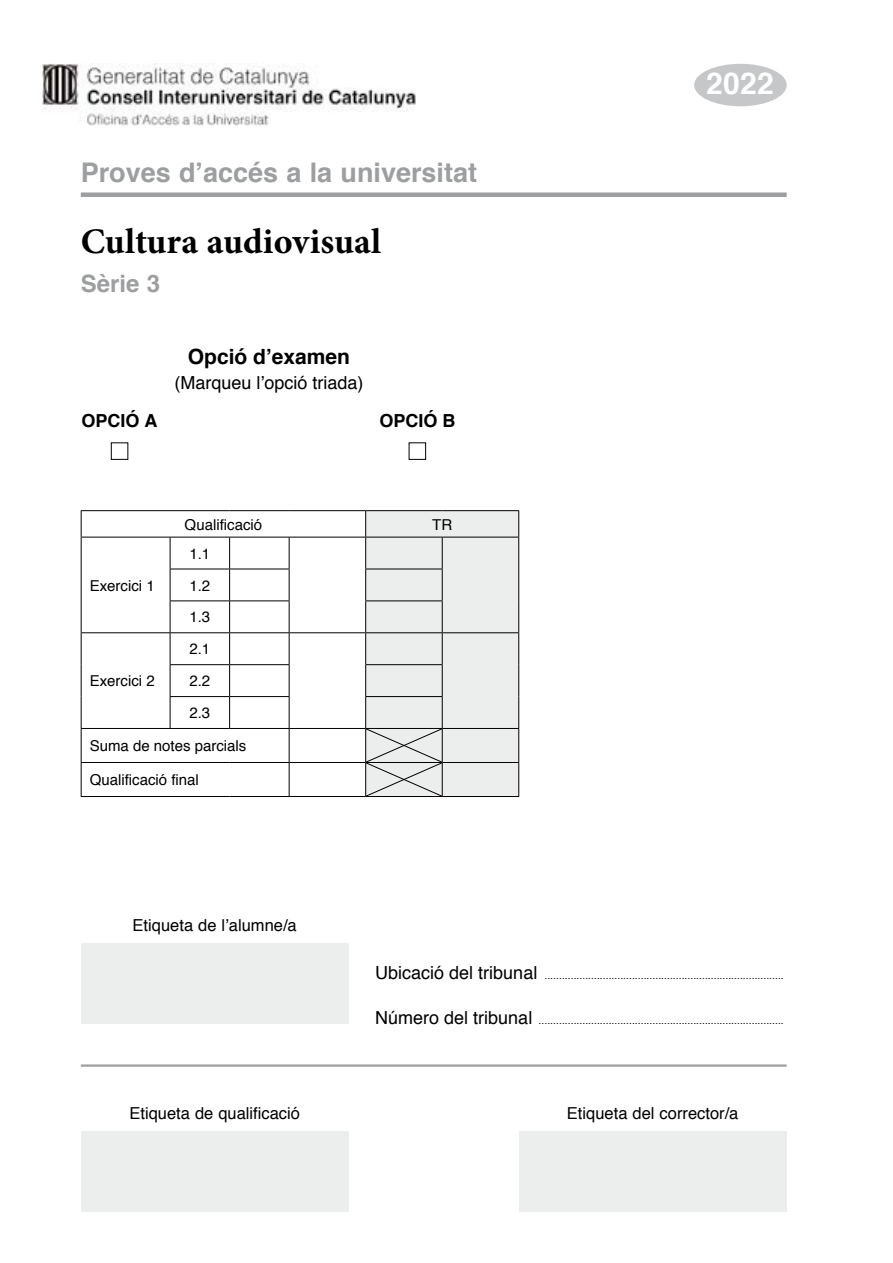
<style>
.page{position:relative;width:893px;height:1263px;background:#fff}
.page>*{position:absolute;margin:0;border:0;box-sizing:border-box;transform-origin:0 0}
.t1{font:700 36px "Minion Pro";color:#000}
.t2{font:700 30px "Helvetica";color:#fff}
.t3{font:700 27px "Helvetica";color:#9c9e9f}
.t4{font:700 24px "Helvetica";color:#9c9e9f}
.t5{font:700 21px "Helvetica";color:#000}
.t6{font:18px "Helvetica";color:#000}
.t7{font:700 18px "Helvetica";color:#000}
.t8{font:16.5px "Helvetica";color:#000}
.t9{font:15px/32px "Helvetica";color:#000;text-align:justify}
.t10{font:10.5px "Helvetica";color:#000}
.s1{font-size:18px}
</style>
<div class="page">
<div style="left:81px;top:192px;width:706px;height:5px;background:#9c9e9f"></div>
<div style="left:111px;top:443px;width:17px;height:17px;background:#fff;border:1px solid #000"></div>
<div style="left:409px;top:443px;width:17px;height:17px;background:#fff;border:1px solid #000"></div>
<img style="left:43px;top:64px;width:373px;height:61px">
<div style="left:81px;top:943px;width:268px;height:81px;background:#eceded"></div>
<div style="left:81px;top:1131px;width:268px;height:81px;background:#eceded"></div>
<div style="left:519px;top:1131px;width:268px;height:81px;background:#eceded"></div>
<hr style="left:81px;top:1064px;width:706px;height:3px;background:#9c9e9f">
<svg style="left:82px;top:511px;width:283px;height:285px"></svg>
<hr style="left:81px;top:510px;width:89px;height:1px;background:#000">
<svg style="left:81px;top:511px;width:1px;height:26px"></svg>
<hr style="left:170px;top:510px;width:60px;height:1px;background:#000">
<hr style="left:230px;top:510px;width:59px;height:1px;background:#000">
<hr style="left:289px;top:510px;width:77px;height:1px;background:#000">
<hr style="left:366px;top:510px;width:76px;height:1px;background:#000">
<hr style="left:442px;top:510px;width:77px;height:1px;background:#000">
<hr style="left:81px;top:537px;width:89px;height:1px;background:#000">
<hr style="left:81px;top:537px;width:1px;height:32px;background:#000">
<hr style="left:170px;top:537px;width:60px;height:1px;background:#000">
<hr style="left:170px;top:537px;width:1px;height:32px;background:#000">
<hr style="left:230px;top:537px;width:59px;height:1px;background:#000">
<hr style="left:229px;top:537px;width:1px;height:32px;background:#000">
<hr style="left:289px;top:537px;width:77px;height:1px;background:#000">
<hr style="left:289px;top:537px;width:1px;height:32px;background:#000">
<hr style="left:81px;top:569px;width:1px;height:32px;background:#000">
<hr style="left:170px;top:569px;width:60px;height:1px;background:#000">
<hr style="left:170px;top:569px;width:1px;height:31px;background:#000">
<hr style="left:230px;top:569px;width:60px;height:1px;background:#000">
<hr style="left:229px;top:569px;width:1px;height:31px;background:#000">
<hr style="left:289px;top:569px;width:1px;height:31px;background:#000">
<hr style="left:81px;top:601px;width:1px;height:31px;background:#000">
<hr style="left:170px;top:600px;width:60px;height:1px;background:#000">
<hr style="left:170px;top:601px;width:1px;height:31px;background:#000">
<hr style="left:230px;top:600px;width:60px;height:1px;background:#000">
<hr style="left:229px;top:601px;width:1px;height:31px;background:#000">
<hr style="left:289px;top:601px;width:1px;height:31px;background:#000">
<hr style="left:81px;top:632px;width:89px;height:1px;background:#000">
<hr style="left:81px;top:633px;width:1px;height:32px;background:#000">
<hr style="left:170px;top:632px;width:60px;height:1px;background:#000">
<hr style="left:170px;top:633px;width:1px;height:31px;background:#000">
<hr style="left:230px;top:632px;width:59px;height:1px;background:#000">
<hr style="left:229px;top:633px;width:1px;height:31px;background:#000">
<hr style="left:289px;top:632px;width:77px;height:1px;background:#000">
<hr style="left:289px;top:633px;width:1px;height:31px;background:#000">
<hr style="left:81px;top:665px;width:1px;height:31px;background:#000">
<hr style="left:170px;top:664px;width:60px;height:1px;background:#000">
<hr style="left:170px;top:665px;width:1px;height:31px;background:#000">
<hr style="left:230px;top:664px;width:60px;height:1px;background:#000">
<hr style="left:229px;top:665px;width:1px;height:31px;background:#000">
<hr style="left:289px;top:665px;width:1px;height:31px;background:#000">
<hr style="left:81px;top:696px;width:1px;height:32px;background:#000">
<hr style="left:170px;top:696px;width:60px;height:1px;background:#000">
<hr style="left:170px;top:697px;width:1px;height:31px;background:#000">
<hr style="left:230px;top:696px;width:60px;height:1px;background:#000">
<hr style="left:229px;top:697px;width:1px;height:31px;background:#000">
<hr style="left:289px;top:697px;width:1px;height:31px;background:#000">
<hr style="left:81px;top:728px;width:89px;height:1px;background:#000">
<hr style="left:81px;top:729px;width:1px;height:33px;background:#000">
<hr style="left:170px;top:728px;width:60px;height:1px;background:#000">
<hr style="left:230px;top:728px;width:59px;height:1px;background:#000">
<hr style="left:289px;top:728px;width:77px;height:1px;background:#000">
<hr style="left:289px;top:729px;width:1px;height:33px;background:#000">
<hr style="left:81px;top:762px;width:89px;height:1px;background:#000">
<hr style="left:81px;top:763px;width:1px;height:33px;background:#000">
<hr style="left:170px;top:762px;width:60px;height:1px;background:#000">
<hr style="left:230px;top:762px;width:59px;height:1px;background:#000">
<hr style="left:289px;top:762px;width:77px;height:1px;background:#000">
<hr style="left:289px;top:763px;width:1px;height:33px;background:#000">
<hr style="left:81px;top:796px;width:89px;height:1px;background:#000">
<hr style="left:170px;top:796px;width:60px;height:1px;background:#000">
<hr style="left:230px;top:796px;width:59px;height:1px;background:#000">
<hr style="left:289px;top:796px;width:77px;height:1px;background:#000">
<hr style="left:366px;top:796px;width:76px;height:1px;background:#000">
<hr style="left:442px;top:796px;width:77px;height:1px;background:#000">
<svg style="left:365px;top:511px;width:154px;height:285px;background:#e2e3e3"></svg>
<div style="left:694px;top:64px;width:93px;height:42px;background:#c6c7c8;border-radius:50%"></div>
<h3 class="t3" style="left:81px;top:151px;width:398px">Proves d’accés a la universitat</h3>
<h1 class="t1" style="left:81px;top:216px;width:302px">Cultura audiovisual</h1>
<h3 class="t4" style="left:81px;top:264px;width:81px">Sèrie 3</h3>
<p class="t5" style="left:188px;top:339px;width:164px">Opció d’examen</p>
<p class="t6" style="left:174px;top:369px;width:191px">(Marqueu l’opció triada)</p>
<p class="t7" style="left:82px;top:406px;width:78px">OPCIÓ A</p>
<p class="t7" style="left:379px;top:406px;width:78px">OPCIÓ B</p>
<h3 class="t9" style="left:90px;top:570px;width:67px">Exercici 1</h3>
<h3 class="t9" style="left:185px;top:509px;width:79px">Qualificació</h3>
<h3 class="t9" style="left:432px;top:509px;width:21px">TR</h3>
<h3 class="t9" style="left:189px;top:538px;width:22px">1.1<br>1.2<br>1.3</h3>
<h3 class="t9" style="left:189px;top:633px;width:22px">2.1</h3>
<h3 class="t9" style="left:189px;top:665px;width:22px">2.2</h3>
<h3 class="t9" style="left:189px;top:697px;width:22px">2.3</h3>
<h3 class="t9" style="left:90px;top:730px;width:158px">Suma de notes parcials</h3>
<h3 class="t9" style="left:90px;top:764px;width:111px">Qualificació final</h3>
<h3 class="t9" style="left:90px;top:665px;width:67px">Exercici 2</h3>
<h3 class="t8" style="left:133px;top:912px;width:166px">Etiqueta de l’alumne/a</h3>
<h2 class="t2" style="left:706px;top:59px;width:69px">2022</h2>
<p class="t10" style="left:375px;top:967px;width:410px"><span class="s1">Ubicació del tribunal</span> ..................................................................................</p>
<p class="t10" style="left:375px;top:1012px;width:410px"><span class="s1">Número del tribunal</span> ....................................................................................</p>
<h3 class="t8" style="left:129px;top:1100px;width:172px">Etiqueta de qualificació</h3>
<h3 class="t8" style="left:567px;top:1100px;width:173px">Etiqueta del corrector/a</h3>
</div>
